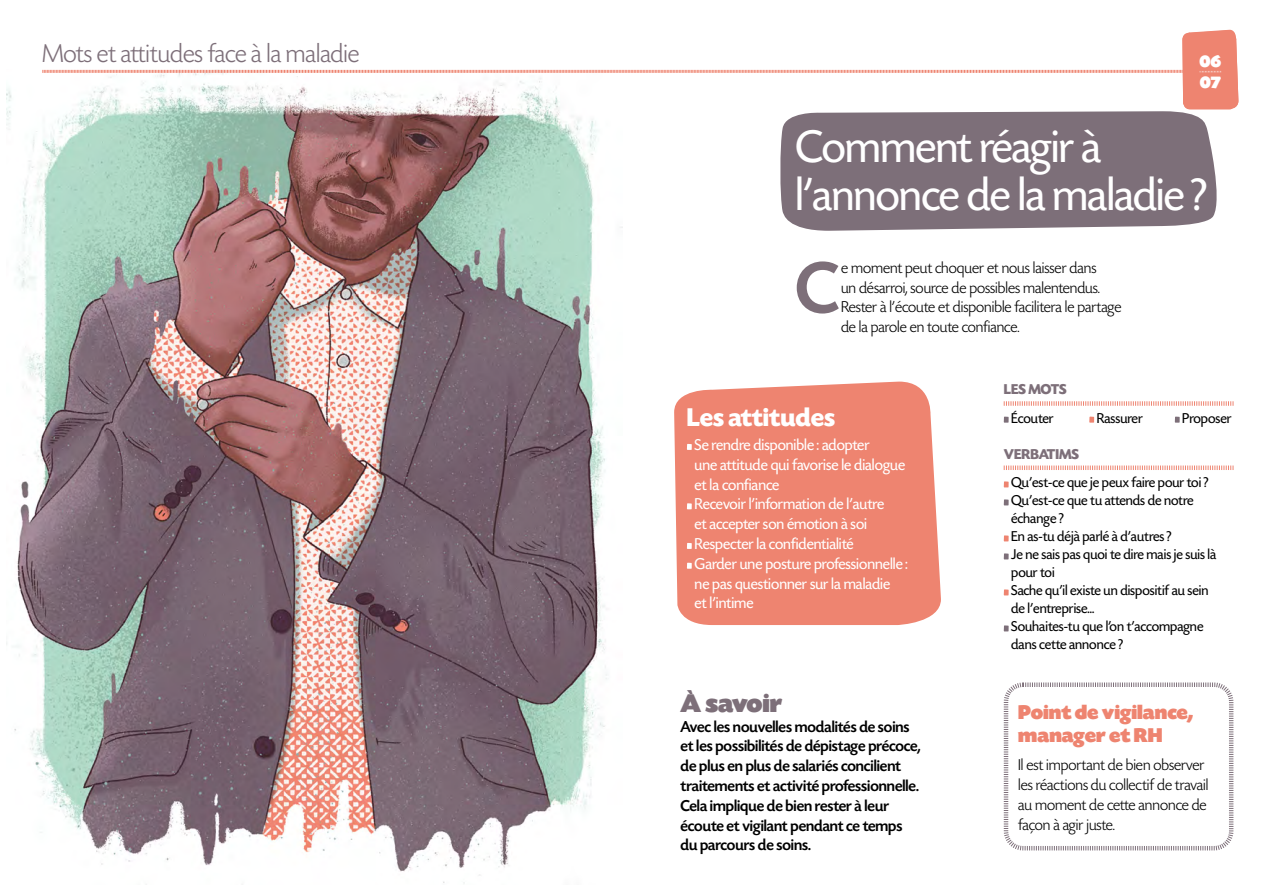
<style>
.page{position:relative;width:1276px;height:893px;background:#fff}
.page>*{position:absolute;margin:0;border:0;box-sizing:border-box;transform-origin:0 0}
.t1{font:500 75.75px "Today SH";color:#7d6f79}
.t2{font:48px/48px "Today SH";letter-spacing:-.01em;color:#fff}
.t3{font:300 27px "Today SH";color:#7d6f79}
.t4{font:700 27px "Today SH";color:#fff}
.t5{font:900 27px "Today SH";color:#7d6f79}
.t6{font:900 21px/22.5px "Today SH";color:#ee8470}
.t7{font:900 18px/21.6px "Today SH";color:#fff}
.t8{font:300 16.5px/19.8px "Today SH";color:#000}
.t9{font:16.5px/19.8px "Today SH";color:#fff}
.t10{font:500 16.5px/19.8px "Today SH";color:#000}
.t11{font:15px/18px "Today SH";color:#000}
.t12{font:700 15px "Today SH";color:#7d6f79}
</style>
<div class="page">
<div style="left:780px;top:111px;width:437px;height:120px;background:#7d6f79"></div>
<svg style="left:1003px;top:465px;width:230px;height:5px"></svg>
<svg style="left:1003px;top:401px;width:230px;height:5px"></svg>
<svg style="left:1003px;top:417px;width:5px;height:6px"></svg>
<svg style="left:1089px;top:417px;width:5px;height:6px"></svg>
<svg style="left:1174px;top:417px;width:5px;height:6px"></svg>
<svg style="left:1003px;top:481px;width:5px;height:6px"></svg>
<svg style="left:1003px;top:499px;width:5px;height:6px"></svg>
<svg style="left:1003px;top:535px;width:5px;height:6px"></svg>
<svg style="left:1003px;top:553px;width:5px;height:6px"></svg>
<svg style="left:1003px;top:589px;width:5px;height:6px"></svg>
<svg style="left:1003px;top:625px;width:5px;height:6px"></svg>
<div style="left:674px;top:382px;width:267px;height:243px;background:#ee8470"></div>
<svg style="left:687px;top:444px;width:5px;height:6px"></svg>
<svg style="left:687px;top:503px;width:5px;height:6px"></svg>
<svg style="left:687px;top:543px;width:5px;height:6px"></svg>
<svg style="left:687px;top:563px;width:5px;height:6px"></svg>
<img style="left:7px;top:88px;width:615px;height:796px">
<svg style="left:42px;top:30px;width:1196px;height:79px"></svg>
<svg style="left:1003px;top:682px;width:231px;height:169px"></svg>
<h3 class="t3" style="left:43px;top:39px;width:318px">Mots et attitudes face à la maladie</h3>
<p class="t7" style="left:1199px;top:51px;width:23px">06<br>07</p>
<p class="t7" style="left:1202px;top:52px;width:18px">10<br>11</p>
<h2 class="t2" style="left:795px;top:125px;width:413px">Comment réagir à l’annonce de la maladie?</h2>
<h1 class="t1" style="left:795px;top:249px;width:45px">C</h1>
<p class="t8" style="left:841px;top:258px;width:282px">e moment peut choquer et nous laisser dans<br>un désarroi, source de possibles malentendus.<br>Rester à l’écoute et disponible facilitera le partage de la parole en toute confiance.</p>
<h3 class="t4" style="left:687px;top:403px;width:149px">Les attitudes</h3>
<p class="t9" style="left:694px;top:435px;width:215px">Se rendre disponible : adopter<br>une attitude qui favorise le dialogue et la confiance<br>Recevoir l’information de l’autre<br>et accepter son émotion à soi<br>Respecter la confidentialité<br>Garder une posture professionnelle : ne pas questionner sur la maladie<br>et l’intime</p>
<h3 class="t5" style="left:680px;top:689px;width:103px">À savoir</h3>
<p class="t10" style="left:680px;top:717px;width:241px">Avec les nouvelles modalités de soins et les possibilités de dépistage précoce, de plus en plus de salariés concilient traitements et activité professionnelle.<br>Cela implique de bien rester à leur écoute et vigilant pendant ce temps du parcours de soins.</p>
<p class="t12" style="left:1003px;top:381px;width:64px">LES MOTS</p>
<p class="t11" style="left:1011px;top:409px;width:44px">Écouter</p>
<p class="t11" style="left:1096px;top:409px;width:48px">Rassurer</p>
<p class="t11" style="left:1182px;top:409px;width:51px">Proposer</p>
<p class="t12" style="left:1003px;top:446px;width:77px">VERBATIMS</p>
<p class="t11" style="left:1011px;top:474px;width:207px">Qu’est-ce que je peux faire pour toi?<br>Qu’est-ce que tu attends de notre échange ?<br>En as-tu déjà parlé à d’autres?<br>Je ne sais pas quoi te dire mais je suis là pour toi<br>Sache qu’il existe un dispositif au sein de l’entreprise...<br>Souhaites-tu que l’on t’accompagne dans cette annonce ?</p>
<h3 class="t6" style="left:1018px;top:702px;width:176px">Point de vigilance, manager et RH</h3>
<p class="t8" style="left:1018px;top:756px;width:192px">Il est important de bien observer les réactions du collectif de travail au moment de cette annonce de façon à agir juste.</p>
</div>
